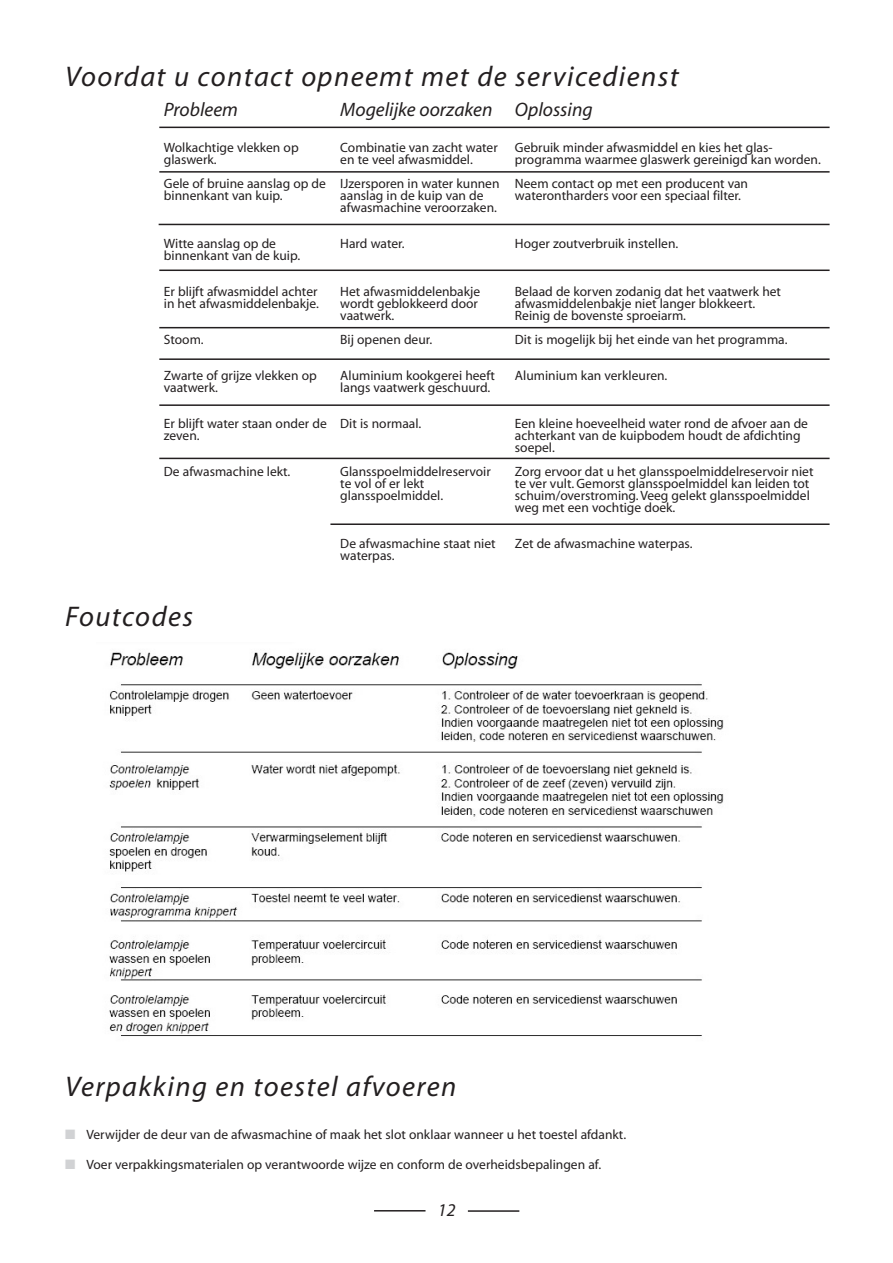
<style>
.page{position:relative;width:893px;height:1263px;background:#fff}
.page>*{position:absolute;margin:0;border:0;box-sizing:border-box;transform-origin:0 0}
.t1{font:italic 28.5px "Myriad";letter-spacing:.05em;color:#231f20}
.t2{font:italic 19.5px "Myriad";color:#231f20}
.t3{font:italic 18px "Myriad";color:#231f20}
.t4{font:13.5px/12px "Myriad";color:#231f20}
.s1{color:#d1d2d4}
</style>
<div class="page">
<hr style="left:374px;top:1210px;width:51px;height:2px;background:#231f20">
<hr style="left:468px;top:1210px;width:51px;height:2px;background:#231f20">
<hr style="left:159px;top:127px;width:670px;height:1px;background:#231f20">
<hr style="left:159px;top:171px;width:670px;height:2px;background:#231f20">
<hr style="left:159px;top:224px;width:670px;height:1px;background:#231f20">
<hr style="left:159px;top:270px;width:670px;height:1px;background:#231f20">
<hr style="left:159px;top:358px;width:670px;height:2px;background:#231f20">
<hr style="left:159px;top:327px;width:670px;height:1px;background:#231f20">
<hr style="left:159px;top:404px;width:670px;height:2px;background:#231f20">
<hr style="left:159px;top:458px;width:670px;height:1px;background:#231f20">
<hr style="left:330px;top:523px;width:499px;height:2px;background:#231f20">
<img style="left:109px;top:652px;width:615px;height:384px">
<h1 class="t1" style="left:65px;top:65px;width:615px">Voordat u contact opneemt met de servicedienst</h1>
<h2 class="t2" style="left:164px;top:102px;width:76px">Probleem</h2>
<p class="t4" style="left:164px;top:142px;width:136px">Wolkachtige vlekken op glaswerk.</p>
<p class="t4" style="left:164px;top:178px;width:164px">Gele of bruine aanslag op de binnenkant van kuip.</p>
<p class="t4" style="left:164px;top:238px;width:138px">Witte aanslag op de binnenkant van de kuip.</p>
<p class="t4" style="left:164px;top:286px;width:156px">Er blijft afwasmiddel achter in het afwasmiddelenbakje.</p>
<p class="t4" style="left:164px;top:334px;width:41px">Stoom.</p>
<p class="t4" style="left:164px;top:370px;width:154px">Zwarte of grijze vlekken op vaatwerk.</p>
<p class="t4" style="left:164px;top:418px;width:164px">Er blijft water staan onder de zeven.</p>
<p class="t4" style="left:164px;top:466px;width:128px">De afwasmachine lekt.</p>
<h2 class="t2" style="left:340px;top:102px;width:154px">Mogelijke oorzaken</h2>
<p class="t4" style="left:340px;top:142px;width:159px">Combinatie van zacht water en te veel afwasmiddel.</p>
<p class="t4" style="left:340px;top:178px;width:161px">IJzersporen in water kunnen aanslag in de kuip van de afwasmachine veroorzaken.</p>
<p class="t4" style="left:340px;top:238px;width:66px">Hard water.</p>
<p class="t4" style="left:340px;top:286px;width:141px">Het afwasmiddelenbakje wordt geblokkeerd door vaatwerk.</p>
<p class="t4" style="left:340px;top:334px;width:93px">Bij openen deur.</p>
<p class="t4" style="left:340px;top:370px;width:156px">Aluminium kookgerei heeft langs vaatwerk geschuurd.</p>
<p class="t4" style="left:340px;top:418px;width:83px">Dit is normaal.</p>
<p class="t4" style="left:340px;top:466px;width:152px">Glansspoelmiddelreservoir te vol of er lekt glansspoelmiddel.</p>
<p class="t4" style="left:340px;top:538px;width:157px">De afwasmachine staat niet waterpas.</p>
<h2 class="t2" style="left:515px;top:102px;width:79px">Oplossing</h2>
<p class="t4" style="left:515px;top:142px;width:307px">Gebruik minder afwasmiddel en kies het glas&shy;programma waarmee glaswerk gereinigd kan worden.</p>
<p class="t4" style="left:515px;top:178px;width:235px">Neem contact op met een producent van waterontharders voor een speciaal filter.</p>
<p class="t4" style="left:515px;top:238px;width:165px">Hoger zoutverbruik instellen.</p>
<p class="t4" style="left:515px;top:286px;width:267px">Belaad de korven zodanig dat het vaatwerk het afwasmiddelenbakje niet langer blokkeert.<br>Reinig de bovenste sproeiarm.</p>
<p class="t4" style="left:515px;top:334px;width:274px">Dit is mogelijk bij het einde van het programma.</p>
<p class="t4" style="left:515px;top:370px;width:154px">Aluminium kan verkleuren.</p>
<p class="t4" style="left:515px;top:418px;width:294px">Een kleine hoeveelheid water rond de afvoer aan de achterkant van de kuipbodem houdt de afdichting soepel.</p>
<p class="t4" style="left:515px;top:466px;width:300px">Zorg ervoor dat u het glansspoelmiddelreservoir niet te ver vult. Gemorst glansspoelmiddel kan leiden tot schuim/overstroming. Veeg gelekt glansspoelmiddel weg met een vochtige doek.</p>
<p class="t4" style="left:515px;top:538px;width:179px">Zet de afwasmachine waterpas.</p>
<h1 class="t1" style="left:65px;top:606px;width:129px">Foutcodes</h1>
<h1 class="t1" style="left:65px;top:1076px;width:392px">Verpakking en toestel afvoeren</h1>
<p class="t4" style="left:65px;top:1130px;width:562px"><span class="s1">■</span> Verwijder de deur van de afwasmachine of maak het slot onklaar wanneer u het toestel afdankt.</p>
<p class="t4" style="left:65px;top:1160px;width:537px"><span class="s1">■</span> Voer verpakkingsmaterialen op verantwoorde wijze en conform de overheidsbepalingen af.</p>
<h3 class="t3" style="left:438px;top:1203px;width:19px">12</h3>
</div>
